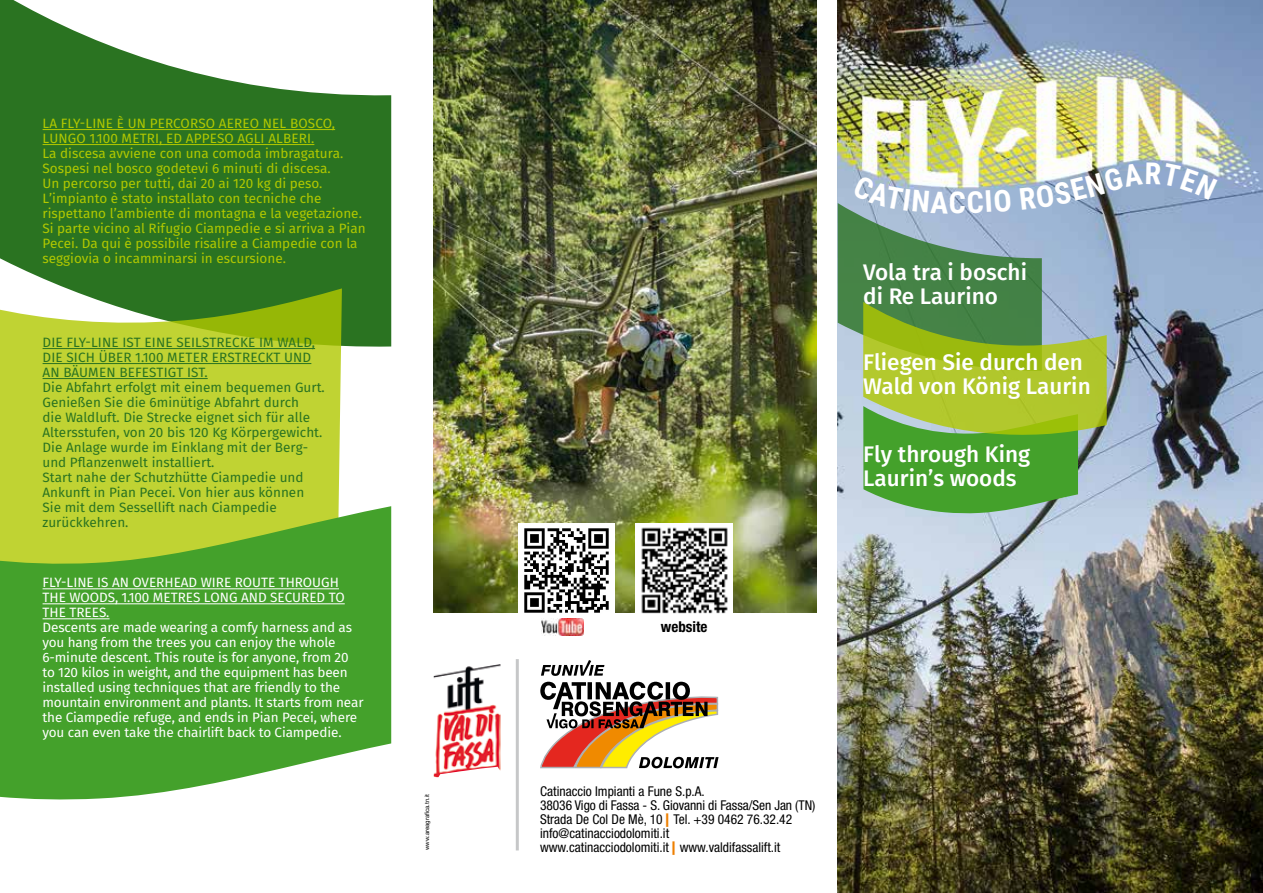
<style>
.page{position:relative;width:1263px;height:893px;background:#fff}
.page>*{position:absolute;margin:0;border:0;box-sizing:border-box;transform-origin:0 0}
.t1{font:700 30px "Roboto Condensed";color:#fff}
.t2{font:500 22.5px/24px "Fira Sans";color:#fff}
.t3{font:700 condensed 15px "Helvetica Neue";color:#000}
.t4{font:13.5px/15px "Fira Sans";color:#2a7321}
.t5{font:13.5px/15px "Fira Sans";letter-spacing:-.01em;color:#fff}
.t6{font:13.5px/15px "Fira Sans";color:#b1c800}
.t7{font:condensed 13.5px/14px "Helvetica Neue";color:#000}
.t8{font:6px "Helvetica Neue";color:#000}
.s1{font-weight:900;font-stretch:normal;color:#ee7f00}
</style>
<div class="page">
<svg style="left:0;top:0;width:391px;height:347px;fill:#2a7321"></svg>
<svg style="left:0;top:288px;width:342px;height:218px;background:#b5cc38"></svg>
<svg style="left:0;top:506px;width:391px;height:294px;background:#60ad3a"></svg>
<img style="left:434px;top:0;width:382px;height:612px">
<svg style="left:541px;top:660px;width:63px;height:16px"></svg>
<svg style="left:540px;top:682px;width:179px;height:87px"></svg>
<hr style="left:43px;top:129px;width:292px;height:1px;background:#b1c800">
<hr style="left:43px;top:144px;width:271px;height:1px;background:#b1c800">
<hr style="left:43px;top:348px;width:272px;height:1px;background:#2a7321">
<hr style="left:43px;top:363px;width:268px;height:1px;background:#2a7321">
<hr style="left:43px;top:378px;width:165px;height:1px;background:#2a7321">
<img style="left:434px;top:664px;width:66px;height:113px">
<img style="left:838px;top:0;width:425px;height:893px">
<img style="left:518px;top:523px;width:96px;height:90px">
<img style="left:541px;top:618px;width:43px;height:17px">
<hr style="left:516px;top:659px;width:3px;height:191px;background:#c6c7c8">
<hr style="left:43px;top:588px;width:296px;height:1px;background:#fff">
<hr style="left:43px;top:603px;width:302px;height:1px;background:#fff">
<hr style="left:43px;top:618px;width:67px;height:1px;background:#fff">
<img style="left:636px;top:523px;width:96px;height:91px">
<svg style="left:838px;top:163px;width:379px;height:350px;background:#83a57e"></svg>
<p class="t6" style="left:43px;top:116px;width:325px">LA FLY-LINE È UN PERCORSO AEREO NEL BOSCO, LUNGO 1.100 METRI, ED APPESO AGLI ALBERI.<br>La discesa avviene con una comoda imbragatura.<br>Sospesi nel bosco godetevi 6 minuti di discesa.<br>Un percorso per tutti, dai 20 ai 120 kg di peso.<br>L’impianto è stato installato con tecniche che rispettano l’ambiente di montagna e la vegetazione.<br>Si parte vicino al Rifugio Ciampedie e si arriva a Pian Pecei. Da qui è possibile risalire a Ciampedie con la seggiovia o incamminarsi in escursione.</p>
<p class="t4" style="left:43px;top:335px;width:284px">DIE FLY-LINE IST EINE SEILSTRECKE IM WALD, DIE SICH ÜBER 1.100 METER ERSTRECKT UND AN BÄUMEN BEFESTIGT IST.<br>Die Abfahrt erfolgt mit einem bequemen Gurt.<br>Genießen Sie die 6minütige Abfahrt durch<br>die Waldluft. Die Strecke eignet sich für alle Altersstufen, von 20 bis 120 Kg Körpergewicht.<br>Die Anlage wurde im Einklang mit der Berg&shy;und Pflanzenwelt installiert.<br>Start nahe der Schutzhütte Ciampedie und Ankunft in Pian Pecei. Von hier aus können Sie mit dem Sessellift nach Ciampedie zurückkehren.</p>
<p class="t5" style="left:43px;top:576px;width:323px">FLY-LINE IS AN OVERHEAD WIRE ROUTE THROUGH THE WOODS, 1.100 METRES LONG AND SECURED TO THE TREES.<br>Descents are made wearing a comfy harness and as you hang from the trees you can enjoy the whole 6-minute descent. This route is for anyone, from 20 to 120 kilos in weight, and the equipment has been installed using techniques that are friendly to the mountain environment and plants. It starts from near the Ciampedie refuge, and ends in Pian Pecei, where you can even take the chairlift back to Ciampedie.</p>
<p class="t8" style="left:423px;top:850px;width:58px;rotate:-90deg">www.areagrafica.tn.it</p>
<p class="t3" style="left:661px;top:618px;width:48px">website</p>
<h1 class="t1" style="left:949px;top:182px;width:19px">C</h1>
<h2 class="t2" style="left:863px;top:262px;width:165px">Vola tra i boschi di Re Laurino</h2>
<h2 class="t2" style="left:863px;top:351px;width:229px">Fliegen Sie durch den<br>Wald von König Laurin</h2>
<h2 class="t2" style="left:863px;top:444px;width:168px">Fly through King<br>Laurin’s woods</h2>
<p class="t7" style="left:540px;top:784px;width:277px">Catinaccio Impianti a Fune S.p.A.<br>38036 Vigo di Fassa - S. Giovanni di Fassa/Sen Jan (TN)<br>Strada De Col De Mè, 10 <span class="s1">|</span> Tel. +39 0462 76.32.42 info@catinacciodolomiti.it<br>www.catinacciodolomiti.it <span class="s1">|</span> www.valdifassalift.it</p>
</div>
